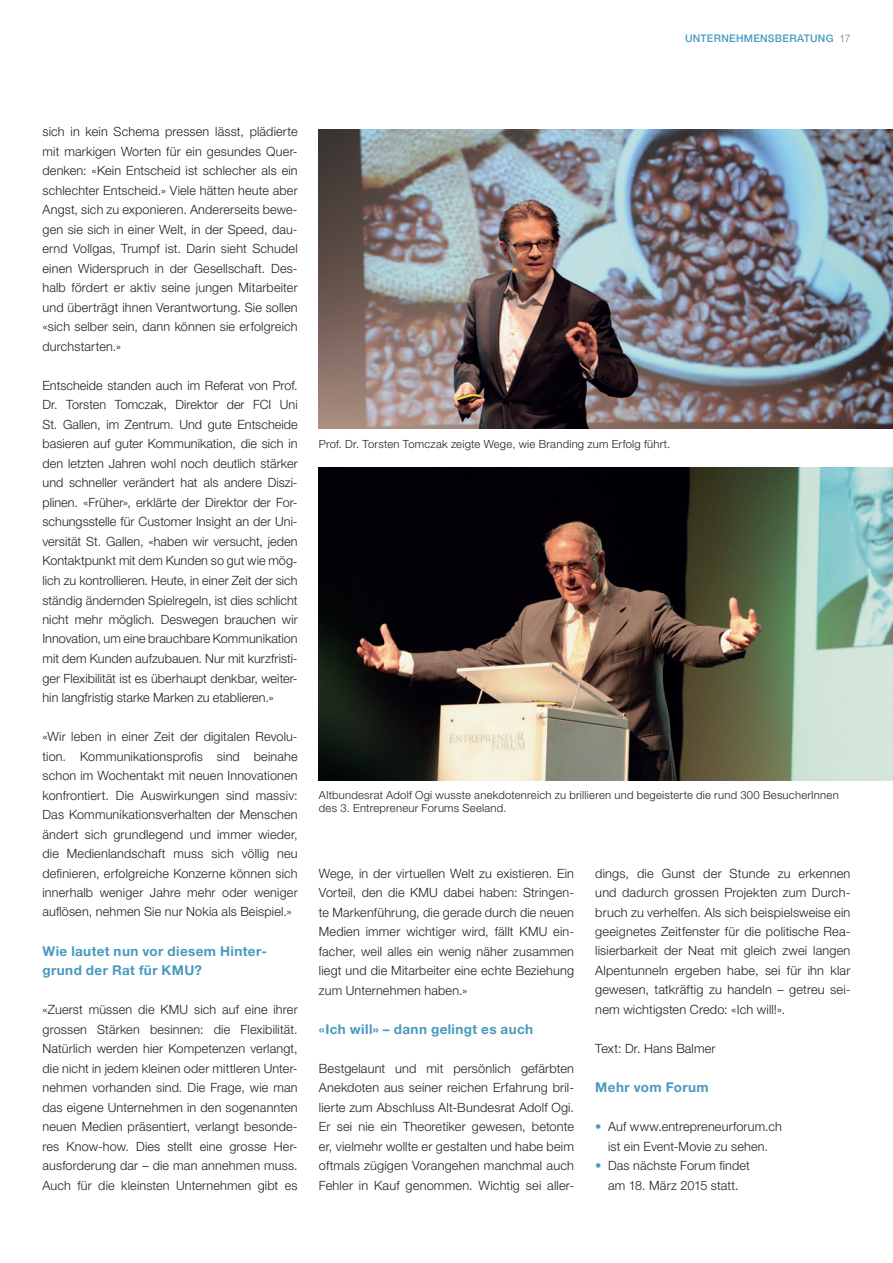
<style>
.page{position:relative;width:893px;height:1263px;background:#fff}
.page>*{position:absolute;margin:0;border:0;box-sizing:border-box;transform-origin:0 0}
.t1{font:700 13.5px/19.5px "Helvetica Neue LT Std";letter-spacing:.03em;color:#489abe}
.t2{font:300 12.75px/19.5px "Helvetica Neue LT Std";letter-spacing:.015em;color:#231f20;text-align:justify}
.t3{font:300 11.25px/13.5px "Helvetica Neue LT Std";letter-spacing:.02em;color:#231f20}
.t4{font:500 10.5px "Helvetica Neue LT Std";letter-spacing:.025em;color:#489abe}
.s1{font-weight:300;color:#76787b}
.s2{color:#489abe}
</style>
<div class="page">
<img style="left:319px;top:130px;width:574px;height:299px">
<img style="left:319px;top:468px;width:574px;height:312px">
<p class="t4" style="left:685px;top:32px;width:167px">UNTERNEHMENSBERATUNG <span class="s1">17</span></p>
<p class="t2" style="left:43px;top:122px;width:257px">sich in kein Schema pressen lässt, plädierte mit markigen Worten für ein gesundes Quer&shy;denken: «Kein Entscheid ist schlecher als ein schlechter Entscheid.» Viele hätten heute aber Angst, sich zu exponieren. Andererseits bewe&shy;gen sie sich in einer Welt, in der Speed, dau&shy;ernd Vollgas, Trumpf ist. Darin sieht Schudel einen Widerspruch in der Gesellschaft. Des&shy;halb fördert er aktiv seine jungen Mitarbeiter und überträgt ihnen Verantwortung. Sie sollen «sich selber sein, dann können sie erfolgreich durchstarten.»</p>
<p class="t2" style="left:43px;top:375px;width:257px">Entscheide standen auch im Referat von Prof.<br>Dr. Torsten Tomczak, Direktor der FCI Uni St. Gallen, im Zentrum. Und gute Entscheide basieren auf guter Kommunikation, die sich in den letzten Jahren wohl noch deutlich stärker und schneller verändert hat als andere Diszi&shy;plinen. «Früher», erklärte der Direktor der For&shy;schungsstelle für Customer Insight an der Uni&shy;versität St. Gallen, «haben wir versucht, jeden Kontaktpunkt mit dem Kunden so gut wie mög&shy;lich zu kontrollieren. Heute, in einer Zeit der sich ständig ändernden Spielregeln, ist dies schlicht nicht mehr möglich. Deswegen brauchen wir Innovation, um eine brauchbare Kommunikation mit dem Kunden aufzubauen. Nur mit kurzfristi&shy;ger Flexibilität ist es überhaupt denkbar, weiter&shy;hin langfristig starke Marken zu etablieren.»</p>
<p class="t2" style="left:43px;top:726px;width:257px;text-align:left">«Wir leben in einer Zeit der digitalen Revolu&shy;tion. Kommunikationsprofis sind beinahe schon im Wochentakt mit neuen Innovationen konfrontiert. Die Auswirkungen sind massiv:<br>Das Kommunikationsverhalten der Menschen ändert sich grundlegend und immer wieder, die Medienlandschaft muss sich völlig neu definieren, erfolgreiche Konzerne können sich innerhalb weniger Jahre mehr oder weniger auflösen, nehmen Sie nur Nokia als Beispiel.»</p>
<p class="t1" style="left:43px;top:941px;width:226px">Wie lautet nun vor diesem Hinter&shy;grund der Rat für KMU?</p>
<p class="t2" style="left:43px;top:999px;width:257px">«Zuerst müssen die KMU sich auf eine ihrer grossen Stärken besinnen: die Flexibilität.<br>Natürlich werden hier Kompetenzen verlangt, die nicht in jedem kleinen oder mittleren Unter&shy;nehmen vorhanden sind. Die Frage, wie man das eigene Unternehmen in den sogenannten neuen Medien präsentiert, verlangt besonde&shy;res Know-how. Dies stellt eine grosse Her&shy;ausforderung dar – die man annehmen muss.<br>Auch für die kleinsten Unternehmen gibt es</p>
<p class="t3" style="left:319px;top:437px;width:353px">Prof. Dr. Torsten Tomczak zeigte Wege, wie Branding zum Erfolg führt.</p>
<p class="t3" style="left:319px;top:788px;width:521px">Altbundesrat Adolf Ogi wusste anekdotenreich zu brillieren und begeisterte die rund 300 BesucherInnen des 3. Entrepreneur Forums Seeland.</p>
<p class="t2" style="left:319px;top:863px;width:257px">Wege, in der virtuellen Welt zu existieren. Ein Vorteil, den die KMU dabei haben: Stringen&shy;te Markenführung, die gerade durch die neuen Medien immer wichtiger wird, fällt KMU ein&shy;facher, weil alles ein wenig näher zusammen liegt und die Mitarbeiter eine echte Beziehung zum Unternehmen haben.»</p>
<p class="t1" style="left:319px;top:1019px;width:216px">«Ich will» – dann gelingt es auch</p>
<p class="t2" style="left:319px;top:1058px;width:257px">Bestgelaunt und mit persönlich gefärbten Anekdoten aus seiner reichen Erfahrung bril&shy;lierte zum Abschluss Alt-Bundesrat Adolf Ogi.<br>Er sei nie ein Theoretiker gewesen, betonte er, vielmehr wollte er gestalten und habe beim oftmals zügigen Vorangehen manchmal auch Fehler in Kauf genommen. Wichtig sei aller-</p>
<p class="t2" style="left:595px;top:863px;width:257px">dings, die Gunst der Stunde zu erkennen und dadurch grossen Projekten zum Durch&shy;bruch zu verhelfen. Als sich beispielsweise ein geeignetes Zeitfenster für die politische Rea&shy;lisierbarkeit der Neat mit gleich zwei langen Alpentunneln ergeben habe, sei für ihn klar gewesen, tatkräftig zu handeln – getreu sei&shy;nem wichtigsten Credo: «Ich will!».</p>
<p class="t2" style="left:595px;top:1038px;width:122px">Text: Dr. Hans Balmer</p>
<p class="t1" style="left:595px;top:1077px;width:115px">Mehr vom Forum</p>
<p class="t2" style="left:595px;top:1116px;width:188px;text-align:center"><span class="s2">•</span> Auf www.entrepreneurforum.ch ist ein Event-Movie zu sehen.</p>
<p class="t2" style="left:595px;top:1155px;width:156px;text-align:center"><span class="s2">•</span> Das nächste Forum findet am 18. März 2015 statt.</p>
</div>
